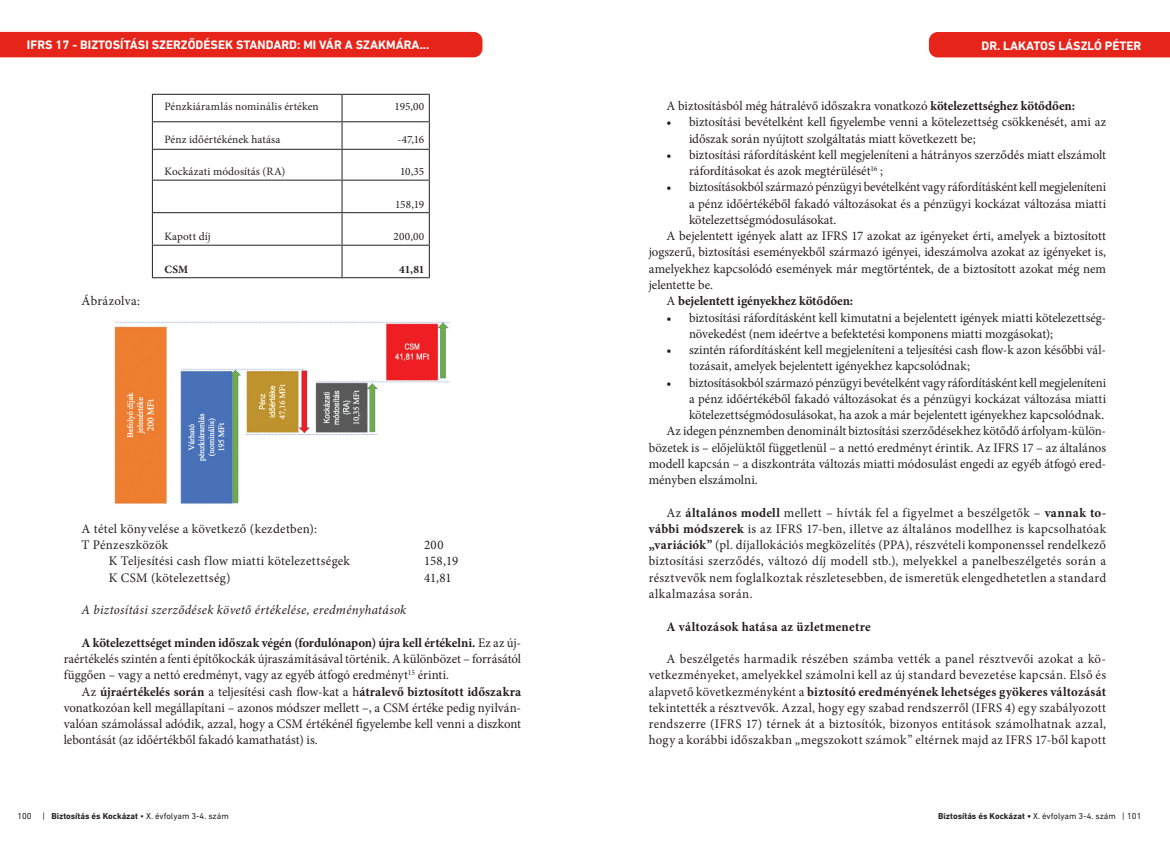
<style>
.page{position:relative;width:1170px;height:844px;background:#fff}
.page>*{position:absolute;margin:0;border:0;box-sizing:border-box;transform-origin:0 0}
.foszoveg{font:13.12px/16.2px "Minion Pro";color:#231f20;text-align:justify}
.foszoveg-2{font:13.12px "Minion Pro";letter-spacing:.02em;color:#231f20}
.foszoveg-3{font:700 13.12px "Minion Pro";letter-spacing:.01em;color:#231f20}
.foszoveg-4{font:italic 13.12px "Minion Pro";letter-spacing:.025em;color:#231f20}
.foszoveg-5{font:13.12px "Minion Pro";letter-spacing:.025em;color:#231f20}
.kategoria_balra{font:700 12.5px "DIN Next LT Pro";color:#fff}
.t1{font:11.25px "Minion Pro";letter-spacing:.01em;color:#231f20}
.t2{font:700 11.25px "Minion Pro";letter-spacing:-.005em;color:#231f20}
.t3{font:8.75px "DIN Next LT Pro";color:#231f20}
.s1{font-weight:700}
.s2{font-weight:400}
</style>
<div class="page">
<hr style="left:152px;top:94px;width:190px;height:1px;background:#231f20">
<hr style="left:342px;top:94px;width:88px;height:1px;background:#231f20">
<hr style="left:152px;top:121px;width:190px;height:1px;background:#231f20">
<svg style="left:152px;top:95px;width:1px;height:54px"></svg>
<hr style="left:342px;top:121px;width:88px;height:1px;background:#231f20">
<svg style="left:341px;top:95px;width:1px;height:54px"></svg>
<svg style="left:429px;top:95px;width:1px;height:54px"></svg>
<hr style="left:152px;top:149px;width:190px;height:1px;background:#231f20">
<hr style="left:152px;top:150px;width:1px;height:30px;background:#231f20">
<hr style="left:342px;top:149px;width:88px;height:1px;background:#231f20">
<hr style="left:341px;top:150px;width:1px;height:30px;background:#231f20">
<hr style="left:429px;top:150px;width:1px;height:30px;background:#231f20">
<hr style="left:152px;top:180px;width:190px;height:1px;background:#231f20">
<hr style="left:152px;top:180px;width:1px;height:32px;background:#231f20">
<hr style="left:342px;top:180px;width:88px;height:1px;background:#231f20">
<hr style="left:341px;top:180px;width:1px;height:32px;background:#231f20">
<hr style="left:429px;top:180px;width:1px;height:32px;background:#231f20">
<hr style="left:152px;top:212px;width:190px;height:1px;background:#231f20">
<hr style="left:152px;top:213px;width:1px;height:32px;background:#231f20">
<hr style="left:342px;top:212px;width:88px;height:1px;background:#231f20">
<hr style="left:341px;top:213px;width:1px;height:32px;background:#231f20">
<hr style="left:429px;top:213px;width:1px;height:32px;background:#231f20">
<hr style="left:152px;top:245px;width:190px;height:1px;background:#231f20">
<hr style="left:152px;top:245px;width:1px;height:32px;background:#231f20">
<hr style="left:342px;top:245px;width:88px;height:1px;background:#231f20">
<hr style="left:341px;top:245px;width:1px;height:32px;background:#231f20">
<hr style="left:429px;top:245px;width:1px;height:32px;background:#231f20">
<hr style="left:152px;top:277px;width:190px;height:1px;background:#231f20">
<hr style="left:342px;top:277px;width:88px;height:1px;background:#231f20">
<img style="left:114px;top:321px;width:336px;height:183px">
<div style="left:0;top:32px;width:482px;height:25px;background:#e72419"></div>
<div style="left:928px;top:32px;width:241px;height:25px;background:#e72419"></div>
<p class="kategoria_balra" style="left:27px;top:38px;width:404px">IFRS 17 - BIZTOSÍTÁSI SZERZŐDÉSEK STANDARD: MI VÁR A SZAKMÁRA...</p>
<p class="kategoria_balra" style="left:981px;top:38px;width:161px">DR. LAKATOS LÁSZLÓ PÉTER</p>
<p class="foszoveg-5" style="left:81px;top:292px;width:60px">Ábrázolva:</p>
<p class="t1" style="left:164px;top:99px;width:156px">Pénzkiáramlás nominális értéken</p>
<p class="t1" style="left:394px;top:99px;width:31px">195,00</p>
<p class="t1" style="left:164px;top:131px;width:117px">Pénz időértékének hatása</p>
<p class="t1" style="left:397px;top:131px;width:28px">-47,16</p>
<p class="t1" style="left:164px;top:164px;width:122px">Kockázati módosítás (RA)</p>
<p class="t1" style="left:400px;top:164px;width:26px">10,35</p>
<p class="t1" style="left:395px;top:196px;width:31px">158,19</p>
<p class="t1" style="left:164px;top:229px;width:48px">Kapott díj</p>
<p class="t1" style="left:393px;top:229px;width:32px">200,00</p>
<p class="t2" style="left:164px;top:261px;width:25px">CSM</p>
<p class="t2" style="left:399px;top:261px;width:27px">41,81</p>
<p class="foszoveg-2" style="left:81px;top:520px;width:237px">A tétel könyvelése a következő (kezdetben):</p>
<p class="foszoveg-2" style="left:81px;top:536px;width:88px">T Pénzeszközök</p>
<p class="foszoveg" style="left:424px;top:536px;width:21px">200</p>
<p class="foszoveg-2" style="left:109px;top:552px;width:242px">K Teljesítési cash flow miatti kötelezettségek</p>
<p class="foszoveg" style="left:424px;top:553px;width:36px">158,19</p>
<p class="foszoveg-5" style="left:109px;top:568px;width:123px">K CSM (kötelezettség)</p>
<p class="foszoveg" style="left:424px;top:569px;width:29px">41,81</p>
<p class="foszoveg-4" style="left:81px;top:601px;width:326px">A biztosítási szerződések követő értékelése, eredményhatások</p>
<p class="foszoveg" style="left:64px;top:634px;width:459px;text-indent:18px"><span class="s1">A kötelezettséget minden időszak végén (fordulónapon) újra kell értékelni.</span> Ez az új&shy;raértékelés szintén a fenti építőkockák újraszámításával történik. A különbözet – forrásától függően – vagy a nettó eredményt, vagy az egyéb átfogó eredményt<sup>15</sup> érinti.</p>
<p class="foszoveg" style="left:64px;top:683px;width:459px;text-indent:18px">Az <span class="s1">újraértékelés során</span> a teljesítési cash flow-kat a h<span class="s1">átralevő biztosított időszakra </span>vonatkozóan kell megállapítani – azonos módszer mellett –, a CSM értéke pedig nyilván&shy;valóan számolással adódik, azzal, hogy a CSM értékénél figyelembe kell venni a diszkont lebontását (az időértékből fakadó kamathatást) is.</p>
<p class="foszoveg" style="left:666px;top:98px;width:410px">A biztosításból még hátralévő időszakra vonatkozó <span class="s1">kötelezettséghez kötődően:</span></p>
<p class="foszoveg" style="left:689px;top:114px;width:418px;text-indent:-22px">• biztosítási bevételként kell figyelembe venni a kötelezettség csökkenését, ami az időszak során nyújtott szolgáltatás miatt következett be;</p>
<p class="foszoveg" style="left:689px;top:146px;width:418px;text-indent:-22px">• biztosítási ráfordításként kell megjeleníteni a hátrányos szerződés miatt elszámolt ráfordításokat és azok megtérülését<sup>16</sup> ;</p>
<p class="foszoveg" style="left:689px;top:179px;width:418px;text-indent:-22px">• biztosításokból származó pénzügyi bevételként vagy ráfordításként kell megjeleníteni a pénz időértékéből fakadó változásokat és a pénzügyi kockázat változása miatti kötelezettségmódosulásokat.</p>
<p class="foszoveg" style="left:648px;top:228px;width:459px;text-indent:18px">A bejelentett igények alatt az IFRS 17 azokat az igényeket érti, amelyek a biztosított jogszerű, biztosítási eseményekből származó igényei, ideszámolva azokat az igényeket is, amelyekhez kapcsolódó események már megtörténtek, de a biztosított azokat még nem jelentette be.</p>
<p class="foszoveg-3" style="left:666px;top:292px;width:188px"><span class="s2">A</span> bejelentett igényekhez kötődően:</p>
<p class="foszoveg" style="left:689px;top:309px;width:418px;text-indent:-22px">• biztosítási ráfordításként kell kimutatni a bejelentett igények miatti kötelezettség&shy;növekedést (nem ideértve a befektetési komponens miatti mozgásokat);</p>
<p class="foszoveg" style="left:689px;top:341px;width:418px;text-indent:-22px">• szintén ráfordításként kell megjeleníteni a teljesítési cash flow-k azon későbbi vál&shy;tozásait, amelyek bejelentett igényekhez kapcsolódnak;</p>
<p class="foszoveg" style="left:689px;top:374px;width:418px;text-indent:-22px">• biztosításokból származó pénzügyi bevételként vagy ráfordításként kell megjeleníteni a pénz időértékéből fakadó változásokat és a pénzügyi kockázat változása miatti kötelezettségmódosulásokat, ha azok a már bejelentett igényekhez kapcsolódnak.</p>
<p class="foszoveg" style="left:648px;top:423px;width:459px;text-indent:18px">Az idegen pénznemben denominált biztosítási szerződésekhez kötődő árfolyam-külön&shy;bözetek is – előjelüktől függetlenül – a nettó eredményt érintik. Az IFRS 17 – az általános modell kapcsán – a diszkontráta változás miatti módosulást engedi az egyéb átfogó ered&shy;ményben elszámolni.</p>
<p class="foszoveg" style="left:648px;top:504px;width:459px;text-indent:18px">Az <span class="s1">általános modell</span> mellett – hívták fel a figyelmet a beszélgetők – <span class="s1">vannak to&shy;vábbi módszerek</span> is az IFRS 17-ben, illetve az általános modellhez is kapcsolhatóak <span class="s1">„variációk”</span> (pl. díjallokációs megközelítés (PPA), részvételi komponenssel rendelkező biztosítási szerződés, változó díj modell stb.), melyekkel a panelbeszélgetés során a résztvevők nem foglalkoztak részletesebben, de ismeretük elengedhetetlen a standard alkalmazása során.</p>
<p class="foszoveg-3" style="left:666px;top:617px;width:206px">A változások hatása az üzletmenetre</p>
<p class="foszoveg" style="left:648px;top:650px;width:459px;text-indent:18px">A beszélgetés harmadik részében számba vették a panel résztvevői azokat a kö&shy;vetkezményeket, amelyekkel számolni kell az új standard bevezetése kapcsán. Első és alapvető következményként a <span class="s1">biztosító eredményének lehetséges gyökeres változását </span>tekintették a résztvevők. Azzal, hogy egy szabad rendszerről (IFRS 4) egy szabályozott rendszerre (IFRS 17) térnek át a biztosítók, bizonyos entitások számolhatnak azzal, hogy a korábbi időszakban „megszokott számok” eltérnek majd az IFRS 17-ből kapott</p>
<p class="t3" style="left:17px;top:810px;width:213px">100 | <span class="s1">Biztosítás és Kockázat</span> • X. évfolyam 3-4. szám</p>
<p class="t3" style="left:938px;top:810px;width:205px"><span class="s1">Biztosítás és Kockázat •</span> X. évfolyam 3-4. szám | 101</p>
</div>
